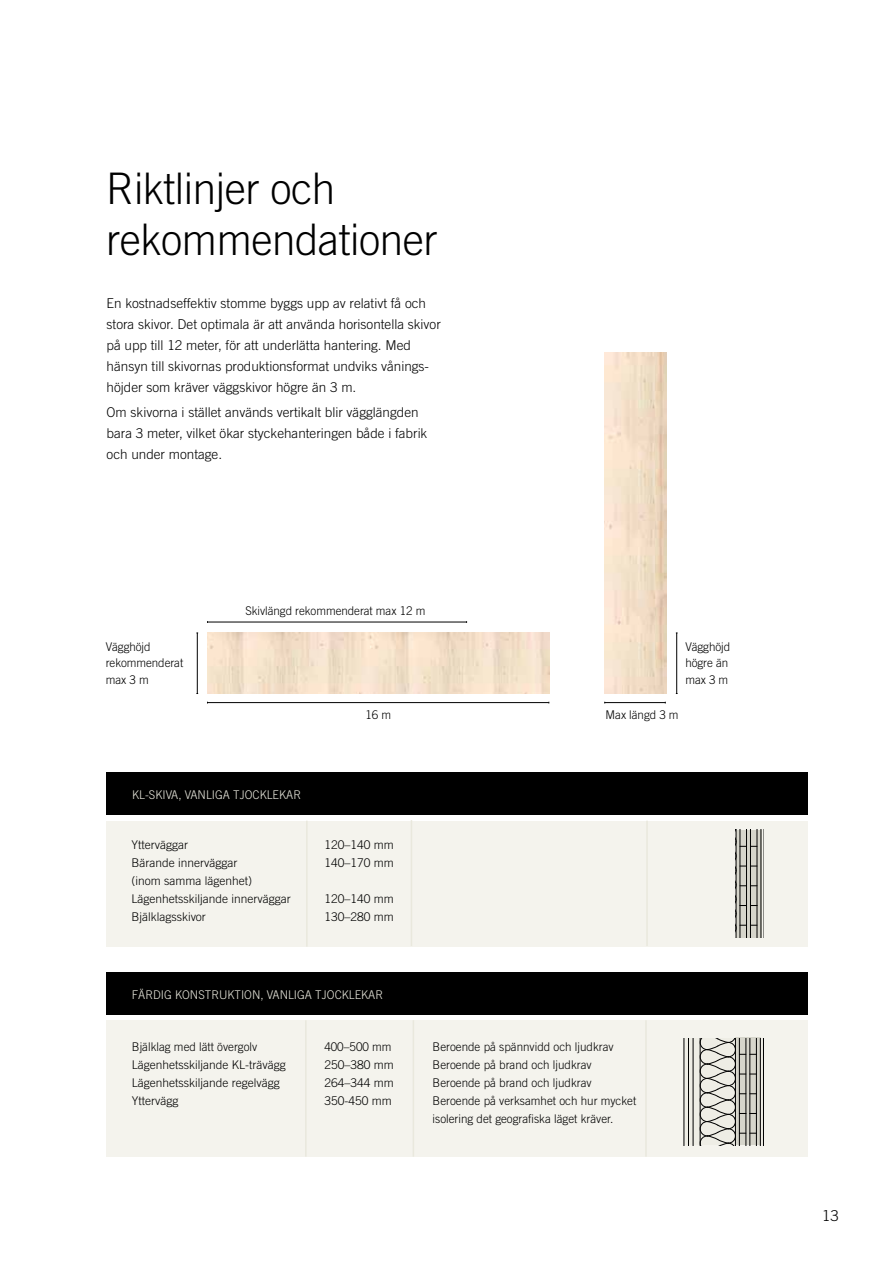
<style>
.page{position:relative;width:893px;height:1263px;background:#fff}
.page>*{position:absolute;margin:0;border:0;box-sizing:border-box;transform-origin:0 0}
.t1{font:300 43.5px/51px "Trade Gothic";letter-spacing:-.01em;color:#000}
.t2{font:300 15px "Trade Gothic";color:#000}
.t3{font:300 13.5px/21px "Trade Gothic";color:#000}
.t4{font:300 12px/18px "Trade Gothic";color:#000}
.t5{font:300 12px "Trade Gothic";color:#e9e8dd}
</style>
<div class="page">
<img style="left:207px;top:632px;width:342px;height:61px">
<img style="left:604px;top:353px;width:63px;height:340px">
<div style="left:106px;top:821px;width:702px;height:125px;background:#f4f3ed"></div>
<svg style="left:758px;top:830px;width:3px;height:108px"></svg>
<div style="left:106px;top:1020px;width:702px;height:137px;background:#f4f3ed"></div>
<div style="left:735px;top:1037px;width:25px;height:108px;background:#d6d5cb"></div>
<hr style="left:763px;top:1038px;width:1px;height:107px;background:#000">
<hr style="left:760px;top:1038px;width:1px;height:107px;background:#000">
<hr style="left:756px;top:1038px;width:1px;height:107px;background:#000">
<svg style="left:735px;top:1038px;width:21px;height:107px"></svg>
<hr style="left:684px;top:1038px;width:1px;height:107px;background:#000">
<div style="left:106px;top:972px;width:702px;height:42px;background:#000"></div>
<div style="left:106px;top:772px;width:702px;height:43px;background:#000"></div>
<hr style="left:306px;top:821px;width:2px;height:125px;background:#e9e8dd">
<hr style="left:411px;top:820px;width:1px;height:126px;background:#e9e8dd">
<hr style="left:305px;top:1020px;width:2px;height:137px;background:#e9e8dd">
<hr style="left:413px;top:1020px;width:1px;height:137px;background:#e9e8dd">
<hr style="left:645px;top:1020px;width:2px;height:137px;background:#e9e8dd">
<hr style="left:646px;top:821px;width:2px;height:125px;background:#e9e8dd">
<hr style="left:761px;top:830px;width:1px;height:108px;background:#000">
<hr style="left:757px;top:830px;width:1px;height:108px;background:#000">
<svg style="left:736px;top:830px;width:21px;height:108px;background:#a6a59d"></svg>
<svg style="left:688px;top:1038px;width:47px;height:107px"></svg>
<hr style="left:676px;top:633px;width:1px;height:60px;background:#000">
<hr style="left:207px;top:622px;width:260px;height:1px;background:#000">
<hr style="left:207px;top:702px;width:342px;height:1px;background:#000">
<hr style="left:197px;top:633px;width:1px;height:60px;background:#000">
<hr style="left:605px;top:702px;width:60px;height:1px;background:#000">
<h1 class="t1" style="left:106px;top:163px;width:333px">Riktlinjer och rekommendationer</h1>
<p class="t3" style="left:107px;top:293px;width:336px">En kostnadseffektiv stomme byggs upp av relativt få och stora skivor. Det optimala är att använda horisontella skivor på upp till 12 meter, för att underlätta hantering. Med hänsyn till skivornas produktionsformat undviks vånings&shy;höjder som kräver väggskivor högre än 3 m.</p>
<p class="t3" style="left:107px;top:402px;width:322px">Om skivorna i stället används vertikalt blir vägglängden bara 3 meter, vilket ökar styckehanteringen både i fabrik och under montage.</p>
<p class="t4" style="left:106px;top:638px;width:79px;line-height:16.5px">Vägghöjd rekommenderat max 3 m</p>
<p class="t4" style="left:245px;top:602px;width:181px">Skivlängd rekommenderat max 12 m</p>
<p class="t4" style="left:365px;top:705px;width:27px">16 m</p>
<p class="t5" style="left:132px;top:788px;width:171px">KL-SKIVA, VANLIGA TJOCKLEKAR</p>
<p class="t4" style="left:131px;top:836px;width:161px">Ytterväggar<br>Bärande innerväggar<br>(inom samma lägenhet)<br>Lägenhetsskiljande innerväggar<br>Bjälklagsskivor</p>
<p class="t4" style="left:325px;top:836px;width:71px">120–140 mm<br>140–170 mm</p>
<p class="t4" style="left:325px;top:890px;width:71px">120–140 mm<br>130–280 mm</p>
<p class="t5" style="left:132px;top:987px;width:253px">FÄRDIG KONSTRUKTION, VANLIGA TJOCKLEKAR</p>
<p class="t4" style="left:685px;top:638px;width:46px;line-height:16.5px">Vägghöjd högre än max 3 m</p>
<p class="t4" style="left:606px;top:705px;width:75px">Max längd 3 m</p>
<p class="t4" style="left:132px;top:1037px;width:155px">Bjälklag med lätt övergolv<br>Lägenhetsskiljande KL-trävägg<br>Lägenhetsskiljande regelvägg<br>Yttervägg</p>
<p class="t4" style="left:324px;top:1037px;width:71px">400–500 mm<br>250–380 mm<br>264–344 mm<br>350-450 mm</p>
<p class="t4" style="left:433px;top:1037px;width:205px">Beroende på spännvidd och ljudkrav Beroende på brand och ljudkrav Beroende på brand och ljudkrav Beroende på verksamhet och hur mycket isolering det geografiska läget kräver.</p>
<p class="t2" style="left:822px;top:1206px;width:18px">13</p>
</div>
